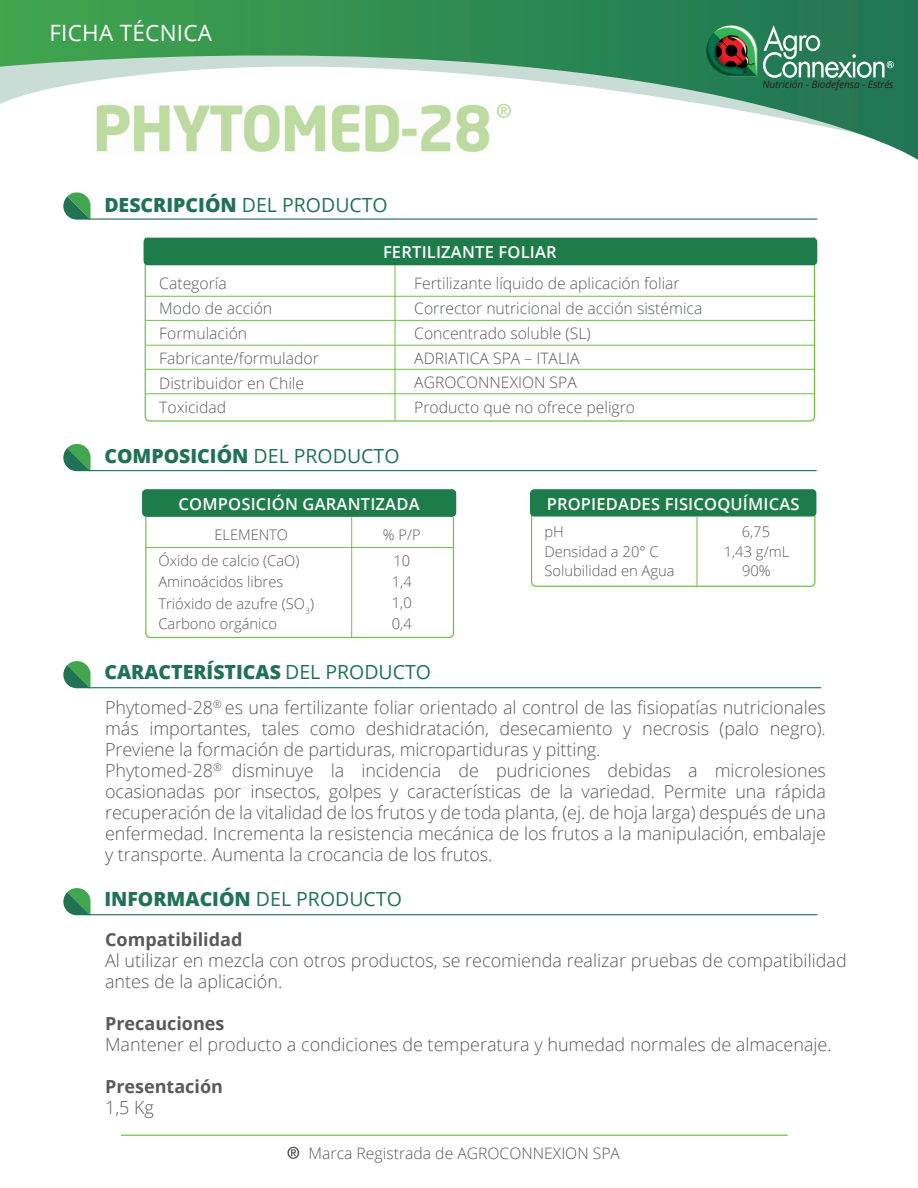
<style>
.page{position:relative;width:918px;height:1188px;background:#fff}
.page>*{position:absolute;margin:0;border:0;box-sizing:border-box;transform-origin:0 0}
.t1{font:22.5px "Open Sans";letter-spacing:.01em;color:#fff}
.t2{font:800 19.5px "Open Sans";color:#207254}
.t3{font:300 18px/21px "Open Sans";letter-spacing:-.005em;color:#585b5b}
.t4{font:700 18px "Open Sans";color:#585b5b}
.t5{font:600 16.5px "Open Sans";letter-spacing:.01em;color:#fff}
.t6{font:300 15.75px/24.8px "Open Sans";color:#585b5b}
.t7{font:300 14.7px/19.2px "Open Sans";color:#585b5b}
.t8{font:300 14.55px "Open Sans";color:#56595b}
.t9{font:italic 10.05px "Open Sans";letter-spacing:-.01em;color:#231f20}
.s1{font-weight:400}
</style>
<div class="page">
<svg style="left:0;top:0;width:918px;height:160px"></svg>
<svg style="left:145px;top:516px;width:310px;height:123px"></svg>
<svg style="left:144px;top:237px;width:672px;height:185px"></svg>
<svg style="left:531px;top:515px;width:285px;height:72px"></svg>
<div style="left:530px;top:489px;width:286px;height:28px;background:#1e7c4a;border-radius:4px"></div>
<div style="left:142px;top:489px;width:314px;height:28px;background:#1e7c4a;border-radius:4px"></div>
<img style="left:706px;top:25px;width:51px;height:52px">
<svg style="left:763px;top:25px;width:131px;height:53px;background:#4c9173"></svg>
<hr style="left:89px;top:470px;width:728px;height:1px;background:#207254">
<svg style="left:63px;top:444px;width:28px;height:27px"></svg>
<hr style="left:89px;top:687px;width:732px;height:1px;background:#207254">
<svg style="left:63px;top:661px;width:28px;height:27px"></svg>
<hr style="left:89px;top:914px;width:728px;height:1px;background:#207254">
<svg style="left:63px;top:888px;width:28px;height:27px"></svg>
<hr style="left:89px;top:219px;width:728px;height:1px;background:#207254">
<svg style="left:63px;top:192px;width:28px;height:28px"></svg>
<hr style="left:395px;top:263px;width:1px;height:158px;background:#71bf44">
<div style="left:144px;top:238px;width:673px;height:27px;background:#1e7c4a;border-radius:4px"></div>
<svg style="left:497px;top:104px;width:14px;height:14px"></svg>
<img style="left:94px;top:103px;width:397px;height:51px">
<svg style="left:287px;top:1147px;width:12px;height:12px"></svg>
<hr style="left:121px;top:1135px;width:667px;height:1px;background:#71bf44">
<p class="t1" style="left:49px;top:17px;width:164px">FICHA TÉCNICA</p>
<p class="t2" style="left:104px;top:190px;width:285px">DESCRIPCIÓN <span class="s1">DEL PRODUCTO</span></p>
<p class="t6" style="left:159px;top:271px;width:161px">Categoría<br>Modo de acción<br>Formulación<br>Fabricante/formulador<br>Distribuidor en Chile<br>Toxicidad</p>
<p class="t5" style="left:383px;top:241px;width:175px">FERTILIZANTE FOLIAR</p>
<p class="t6" style="left:414px;top:271px;width:290px">Fertilizante líquido de aplicación foliar<br>Corrector nutricional de acción sistémica<br>Concentrado soluble (SL)<br>ADRIATICA SPA – ITALIA<br>AGROCONNEXION SPA<br>Producto que no ofrece peligro</p>
<p class="t2" style="left:104px;top:441px;width:297px">COMPOSICIÓN <span class="s1">DEL PRODUCTO</span></p>
<p class="t9" style="left:763px;top:78px;width:133px">Nutrición - Biodefensa - Estrés</p>
<p class="t5" style="left:179px;top:493px;width:242px">COMPOSICIÓN GARANTIZADA</p>
<p class="t5" style="left:547px;top:493px;width:255px">PROPIEDADES FISICOQUÍMICAS</p>
<p class="t8" style="left:215px;top:525px;width:75px">ELEMENTO</p>
<p class="t8" style="left:383px;top:525px;width:39px">% P/P</p>
<p class="t7" style="left:158px;top:551px;width:143px">Óxido de calcio (CaO)</p>
<p class="t7" style="left:392px;top:550px;width:21px;line-height:21.3px">10<br>1,4</p>
<p class="t7" style="left:158px;top:572px;width:126px">Aminoácidos libres</p>
<p class="t7" style="left:158px;top:594px;width:157px">Trióxido de azufre (SO<sub>3</sub>)</p>
<p class="t7" style="left:392px;top:593px;width:21px">1,0</p>
<p class="t7" style="left:158px;top:613px;width:120px">Carbono orgánico</p>
<p class="t7" style="left:392px;top:613px;width:21px">0,4</p>
<p class="t7" style="left:544px;top:522px;width:132px">pH<br>Densidad a 20° C<br>Solubilidad en Agua</p>
<p class="t7" style="left:742px;top:522px;width:30px">6,75</p>
<p class="t7" style="left:724px;top:541px;width:67px;text-align:center">1,43 g/mL<br>90%</p>
<p class="t2" style="left:104px;top:657px;width:328px">CARACTERÍSTICAS <span class="s1">DEL PRODUCTO</span></p>
<p class="t3" style="left:105px;top:696px;width:722px">Phytomed-28<sup>®</sup> es una fertilizante foliar orientado al control de las fisiopatías nutricionales más importantes, tales como deshidratación, desecamiento y necrosis (palo negro).<br>Previene la formación de partiduras, micropartiduras y pitting.<br>Phytomed-28<sup>®</sup> disminuye la incidencia de pudriciones debidas a microlesiones ocasionadas por insectos, golpes y características de la variedad. Permite una rápida recuperación de la vitalidad de los frutos y de toda planta, (ej. de hoja larga) después de una enfermedad. Incrementa la resistencia mecánica de los frutos a la manipulación, embalaje y transporte. Aumenta la crocancia de los frutos.</p>
<p class="t2" style="left:104px;top:884px;width:299px">INFORMACIÓN <span class="s1">DEL PRODUCTO</span></p>
<p class="t4" style="left:105px;top:927px;width:139px">Compatibilidad</p>
<p class="t3" style="left:105px;top:950px;width:743px">Al utilizar en mezcla con otros productos, se recomienda realizar pruebas de compatibilidad antes de la aplicación.</p>
<p class="t4" style="left:105px;top:1011px;width:121px">Precauciones</p>
<p class="t3" style="left:105px;top:1034px;width:728px">Mantener el producto a condiciones de temperatura y humedad normales de almacenaje.</p>
<p class="t4" style="left:105px;top:1074px;width:119px">Presentación</p>
<p class="t3" style="left:105px;top:1097px;width:50px">1,5 Kg</p>
<p class="t6" style="left:309px;top:1140px;width:313px">Marca Registrada de AGROCONNEXION SPA</p>
</div>
